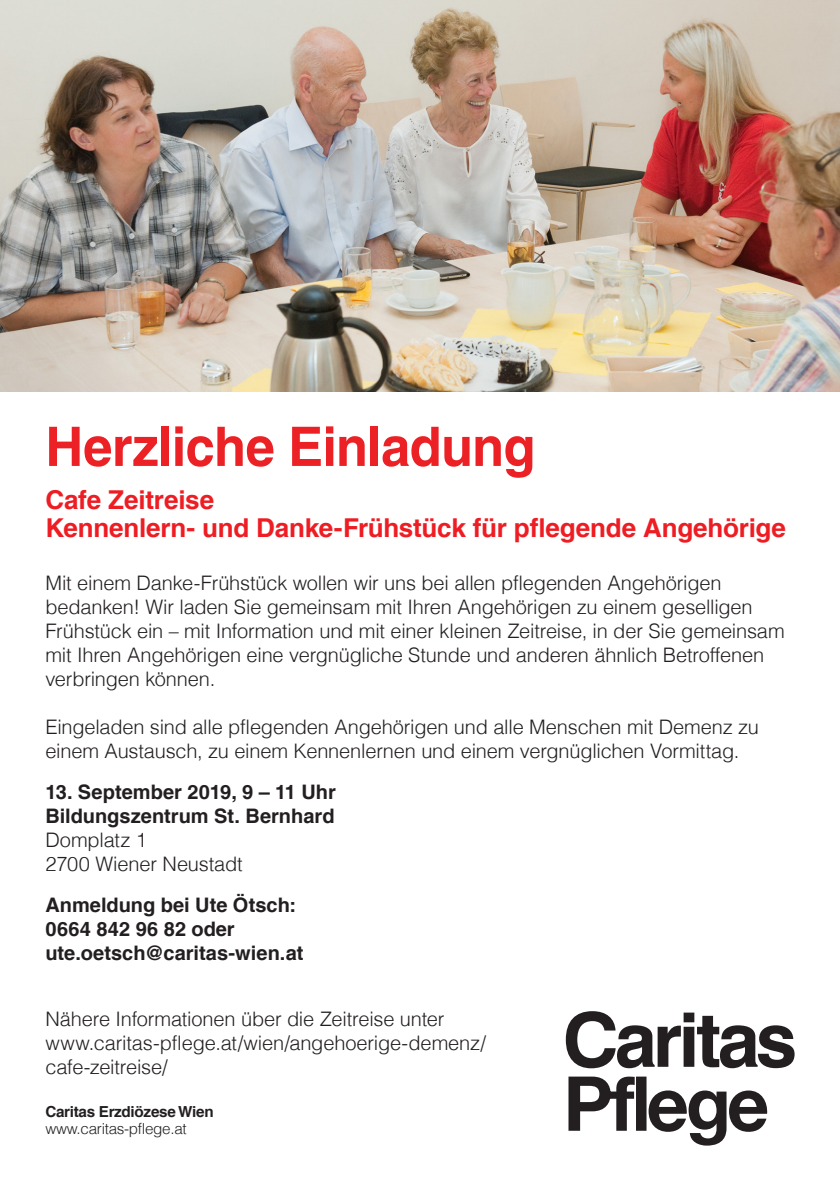
<style>
.page{position:relative;width:840px;height:1191px;background:#fff}
.page>*{position:absolute;margin:0;border:0;box-sizing:border-box;transform-origin:0 0}
.t1{font:700 54.6px "Helvetica LT Com";letter-spacing:-.015em;color:#ec2125;scale:.96 1}
.t2{font:700 26px "Helvetica LT Com";letter-spacing:-.01em;color:#ee1d23}
.t3{font:300 20px/24px "Helvetica LT Com";letter-spacing:-.01em;color:#231f20}
.t4{font:700 20px/24px "Helvetica LT Com";color:#231f20}
.t5{font:700 15.2px "Helvetica LT Com";letter-spacing:-.02em;color:#231f20}
.t6{font:300 15.2px "Helvetica LT Com";letter-spacing:-.02em;color:#231f20}
</style>
<div class="page">
<img style="left:0;top:0;width:839px;height:391px">
<svg style="left:565px;top:1011px;width:229px;height:57px"></svg>
<svg style="left:568px;top:1076px;width:199px;height:69px"></svg>
<p class="t1" style="left:45px;top:413px;width:511px">Herzliche Einladung</p>
<p class="t2" style="left:45px;top:484px;width:170px">Cafe Zeitreise</p>
<p class="t2" style="left:45px;top:512px;width:741px">Kennenlern- und Danke-Frühstück für pflegende Angehörige</p>
<p class="t3" style="left:45px;top:571px;width:740px">Mit einem Danke-Frühstück wollen wir uns bei allen pflegenden Angehörigen bedanken! Wir laden Sie gemeinsam mit Ihren Angehörigen zu einem geselligen Frühstück ein – mit Information und mit einer kleinen Zeitreise, in der Sie gemeinsam mit Ihren Angehörigen eine vergnügliche Stunde und anderen ähnlich Betroffenen verbringen können.</p>
<p class="t3" style="left:45px;top:715px;width:714px">Eingeladen sind alle pflegenden Angehörigen und alle Menschen mit Demenz zu einem Austausch, zu einem Kennenlernen und einem vergnüglichen Vormittag.</p>
<p class="t4" style="left:45px;top:780px;width:292px">13. September 2019, 9 – 11 Uhr</p>
<p class="t4" style="left:45px;top:804px;width:290px">Bildungszentrum St. Bernhard</p>
<p class="t3" style="left:45px;top:828px;width:199px">Domplatz 1<br>2700 Wiener Neustadt</p>
<p class="t4" style="left:45px;top:893px;width:252px">Anmeldung bei Ute Ötsch:<br>0664 842 96 82 oder</p>
<p class="t4" style="left:45px;top:941px;width:259px">ute.oetsch@caritas-wien.at</p>
<p class="t3" style="left:45px;top:1006px;width:442px">Nähere Informationen über die Zeitreise unter www.caritas-pflege.at/wien/angehoerige-demenz/ cafe-zeitreise/</p>
<p class="t5" style="left:45px;top:1102px;width:170px">Caritas Erzdiözese Wien</p>
<p class="t6" style="left:45px;top:1119px;width:143px">www.caritas-pflege.at</p>
</div>
